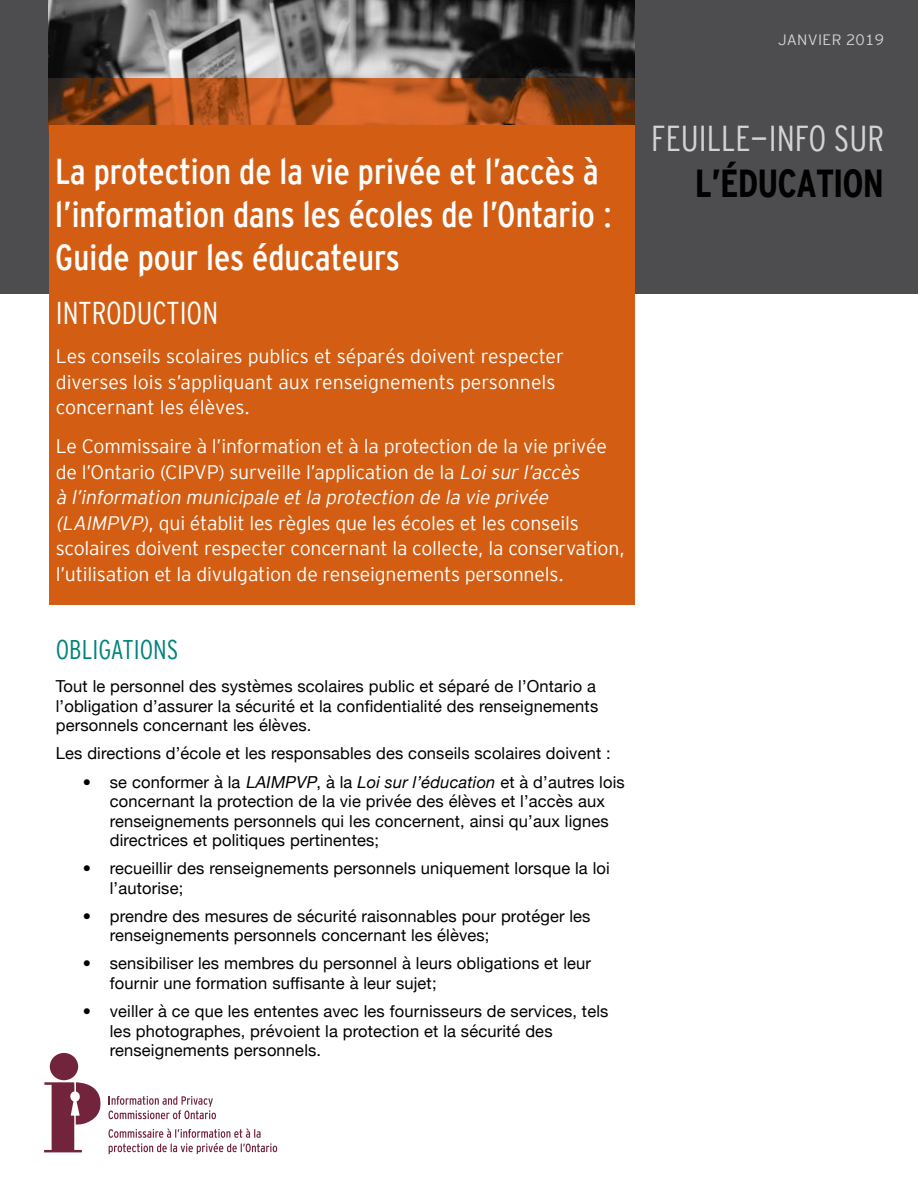
<style>
.page{position:relative;width:918px;height:1188px;background:#fff}
.page>*{position:absolute;margin:0;border:0;box-sizing:border-box;transform-origin:0 0}
.t1{font:700 39px "Interstate Cond Mono";letter-spacing:-.025em;color:#000}
.t2{font:36px/43.2px "Interstate Cond Mono";color:#fff}
.t3{font:36px "Interstate Cond Mono Lgt";color:#d1d3d4}
.t4{font:31.5px "Interstate Cond Mono Lgt";color:#fff}
.t5{font:27px "Interstate Cond Mono Lgt";color:#00837b}
.t6{font:19.5px/25.5px "Interstate Mono Lgt";letter-spacing:-.01em;color:#fff}
.t7{font:16.5px/19.5px "Helvetica Neue";letter-spacing:.01em;color:#000}
.t8{font:15px "Interstate Mono Lgt";letter-spacing:.02em;color:#d1d3d4}
.s1{font-style:italic}
.s2{font-family:"Helvetica Neue CE"}
</style>
<div class="page">
<div style="left:0;top:0;width:918px;height:294px;background:#4d4d4f"></div>
<img style="left:49px;top:78px;width:585px;height:47px">
<img style="left:49px;top:0;width:585px;height:78px">
<div style="left:49px;top:125px;width:585px;height:480px;background:#d35e13"></div>
<div style="left:50px;top:1053px;width:28px;height:27px;background:#73243d;border-radius:50%"></div>
<svg style="left:44px;top:1082px;width:233px;height:72px"></svg>
<p class="t8" style="left:778px;top:31px;width:107px">JANVIER 2019</p>
<h2 class="t2" style="left:55px;top:149px;width:559px">La protection de la vie privée et l’accès à l’information dans les écoles de l’Ontario :<br>Guide pour les éducateurs</h2>
<h3 class="t4" style="left:56px;top:296px;width:164px">INTRODUCTION</h3>
<p class="t6" style="left:56px;top:344px;width:510px">Les conseils scolaires publics et séparés doivent respecter diverses lois s’appliquant aux renseignements personnels concernant les élèves.</p>
<p class="t6" style="left:56px;top:434px;width:571px">Le Commissaire à l’information et à la protection de la vie privée de l’Ontario (CIPVP) surveille l’application de la <span class="s1">Loisur l’accès<br>à l’information municipale etla protection de la vie privée (LAIMPVP)</span>, qui établit les règles que les écoles et les conseils scolaires doivent respecter concernant la collecte, la conservation, l’utilisation et la divulgation de renseignements personnels.</p>
<h3 class="t5" style="left:56px;top:635px;width:124px">OBLIGATIONS</h3>
<p class="t7" style="left:56px;top:678px;width:544px">Tout le personnel des systèmes scolaires public et séparé de l’Ontario a l’obligation d’assurer la sécurité et la confidentialité des renseignements personnels concernant les élèves.</p>
<p class="t7" style="left:56px;top:745px;width:556px">Les directions d’école et les responsables des conseils scolaires doivent :</p>
<p class="t7" style="left:110px;top:773px;width:517px;text-indent:-27px"><span class="s2">•</span> se conformer à la <span class="s1">LAIMPVP</span>, à la <span class="s1">Loi sur l’éducation</span> et à d’autres lois concernant la protection de la vie privée des élèves et l’accès aux renseignements personnels qui les concernent, ainsi qu’aux lignes directrices et politiques pertinentes;</p>
<p class="t7" style="left:110px;top:860px;width:502px;text-indent:-27px"><span class="s2">•</span> recueillir des renseignements personnels uniquement lorsque la loi l’autorise;</p>
<p class="t7" style="left:110px;top:907px;width:482px;text-indent:-27px"><span class="s2">•</span> prendre des mesures de sécurité raisonnables pour protéger les renseignements personnels concernant les élèves;</p>
<p class="t7" style="left:110px;top:955px;width:483px;text-indent:-27px"><span class="s2">•</span> sensibiliser les membres du personnel à leurs obligations et leur fournir une formation suffisante à leur sujet;</p>
<p class="t7" style="left:110px;top:1002px;width:500px;text-indent:-27px"><span class="s2">•</span> veiller à ce que les ententes avec les fournisseurs de services, tels les photographes, prévoient la protection et la sécurité des renseignements personnels.</p>
<h2 class="t3" style="left:651px;top:118px;width:215px">FEUILLE-INFO SUR</h2>
<h1 class="t1" style="left:695px;top:162px;width:191px">L’ÉDUCATION</h1>
</div>
